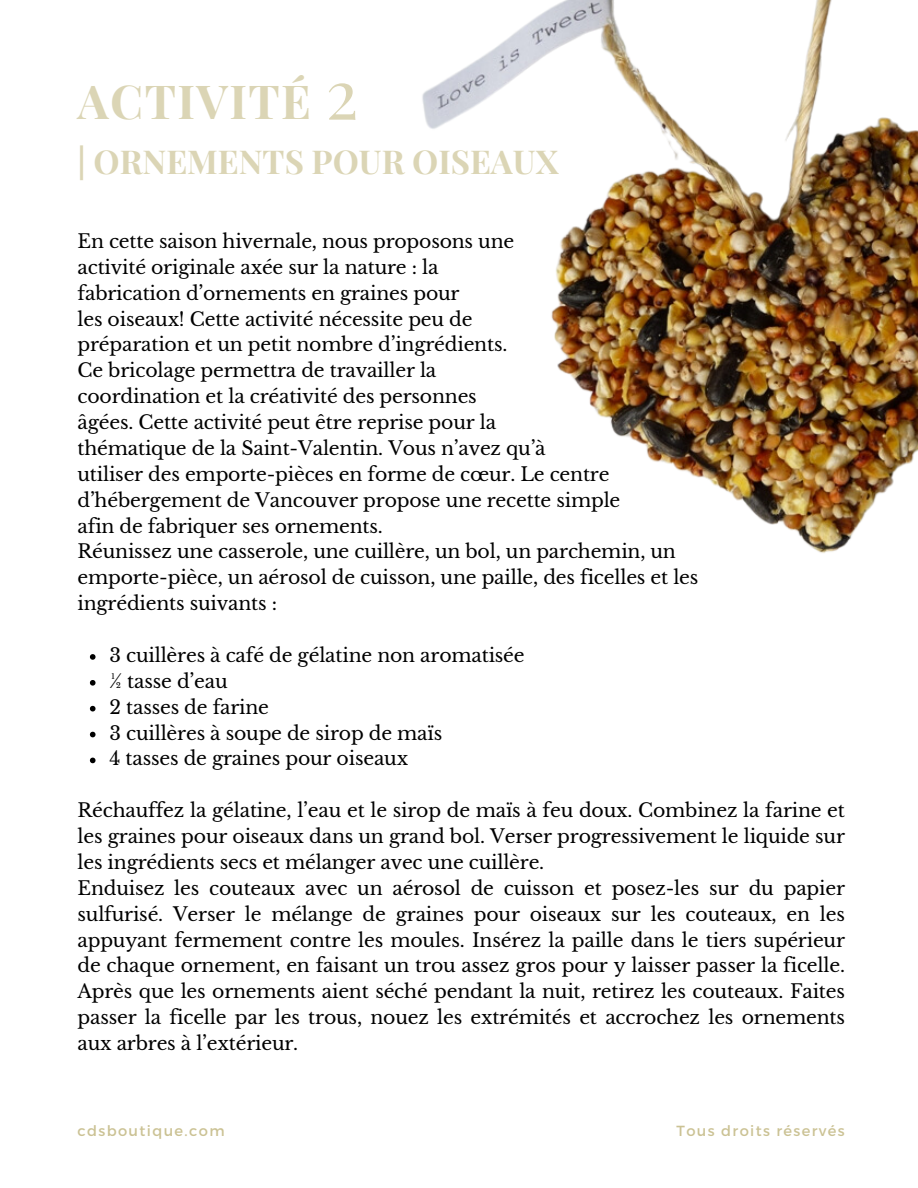
<style>
.page{position:relative;width:918px;height:1188px;background:#fff}
.page>*{position:absolute;margin:0;border:0;box-sizing:border-box;transform-origin:0 0}
.t1{font:68.7px "Playfair Display";color:#dbd5b5}
.t2{font:700 46.95px "Playfair Display";letter-spacing:.03em;color:#dbd5b5}
.t3{font:700 33px "Playfair Display";color:#dbd5b5}
.t4{font:18.9px/25.8px "Libre Baskerville";letter-spacing:-.01em;color:#000;text-align:justify}
.t5{font:14.7px "Montserrat";letter-spacing:.095em;color:#cbc294}
</style>
<div class="page">
<img style="left:422px;top:0;width:496px;height:553px">
<svg style="left:90px;top:654px;width:6px;height:6px"></svg>
<svg style="left:90px;top:680px;width:6px;height:6px"></svg>
<svg style="left:90px;top:706px;width:6px;height:5px"></svg>
<svg style="left:90px;top:732px;width:6px;height:5px"></svg>
<svg style="left:90px;top:758px;width:6px;height:5px"></svg>
<p class="t2" style="left:78px;top:68px;width:235px">ACTIVITÉ</p>
<p class="t1" style="left:326px;top:45px;width:34px">2</p>
<p class="t3" style="left:78px;top:138px;width:482px">| ORNEMENTS POUR OISEAUX</p>
<p class="t4" style="left:78px;top:228px;width:438px">En cette saison hivernale, nous proposons une</p>
<p class="t4" style="left:78px;top:254px;width:362px">activité originale axée sur la nature : la</p>
<p class="t4" style="left:78px;top:280px;width:384px">fabrication d’ornements en graines pour</p>
<p class="t4" style="left:78px;top:306px;width:397px">les oiseaux! Cette activité nécessite peu de</p>
<p class="t4" style="left:78px;top:332px;width:431px">préparation et un petit nombre d’ingrédients.</p>
<p class="t4" style="left:78px;top:358px;width:360px">Ce bricolage permettra de travailler la</p>
<p class="t4" style="left:78px;top:384px;width:401px">coordination et la créativité des personnes</p>
<p class="t4" style="left:78px;top:410px;width:420px">âgées. Cette activité peut être reprise pour la</p>
<p class="t4" style="left:78px;top:435px;width:470px">thématique de la Saint-Valentin. Vous n’avez qu’à</p>
<p class="t4" style="left:78px;top:461px;width:534px">utiliser des emporte-pièces en forme de cœur. Le centre</p>
<p class="t4" style="left:78px;top:487px;width:544px">d’hébergement de Vancouver propose une recette simple</p>
<p class="t4" style="left:78px;top:513px;width:307px">afin de fabriquer ses ornements.</p>
<p class="t4" style="left:78px;top:539px;width:600px">Réunissez une casserole, une cuillère, un bol, un parchemin, un</p>
<p class="t4" style="left:78px;top:565px;width:622px">emporte-pièce, un aérosol de cuisson, une paille, des ficelles et les</p>
<p class="t4" style="left:78px;top:591px;width:201px">ingrédients suivants :</p>
<p class="t4" style="left:110px;top:642px;width:417px">3 cuillères à café de gélatine non aromatisée</p>
<p class="t4" style="left:110px;top:668px;width:120px">½ tasse d’eau</p>
<p class="t4" style="left:110px;top:694px;width:161px">2 tasses de farine</p>
<p class="t4" style="left:110px;top:720px;width:334px">3 cuillères à soupe de sirop de maïs</p>
<p class="t4" style="left:110px;top:746px;width:300px">4 tasses de graines pour oiseaux</p>
<p class="t4" style="left:78px;top:798px;width:769px">Réchauffez la gélatine, l’eau et le sirop de maïs à feu doux. Combinez la farine et les graines pour oiseaux dans un grand bol. Verser progressivement le liquide sur les ingrédients secs et mélanger avec une cuillère.</p>
<p class="t4" style="left:78px;top:875px;width:769px">Enduisez les couteaux avec un aérosol de cuisson et posez-les sur du papier sulfurisé. Verser le mélange de graines pour oiseaux sur les couteaux, en les appuyant fermement contre les moules. Insérez la paille dans le tiers supérieur de chaque ornement, en faisant un trou assez gros pour y laisser passer la ficelle.<br>Après que les ornements aient séché pendant la nuit, retirez les couteaux. Faites passer la ficelle par les trous, nouez les extrémités et accrochez les ornements aux arbres à l’extérieur.</p>
<p class="t5" style="left:78px;top:1121px;width:149px">cdsboutique.com</p>
<p class="t5" style="left:677px;top:1121px;width:170px">Tous droits réservés</p>
</div>
